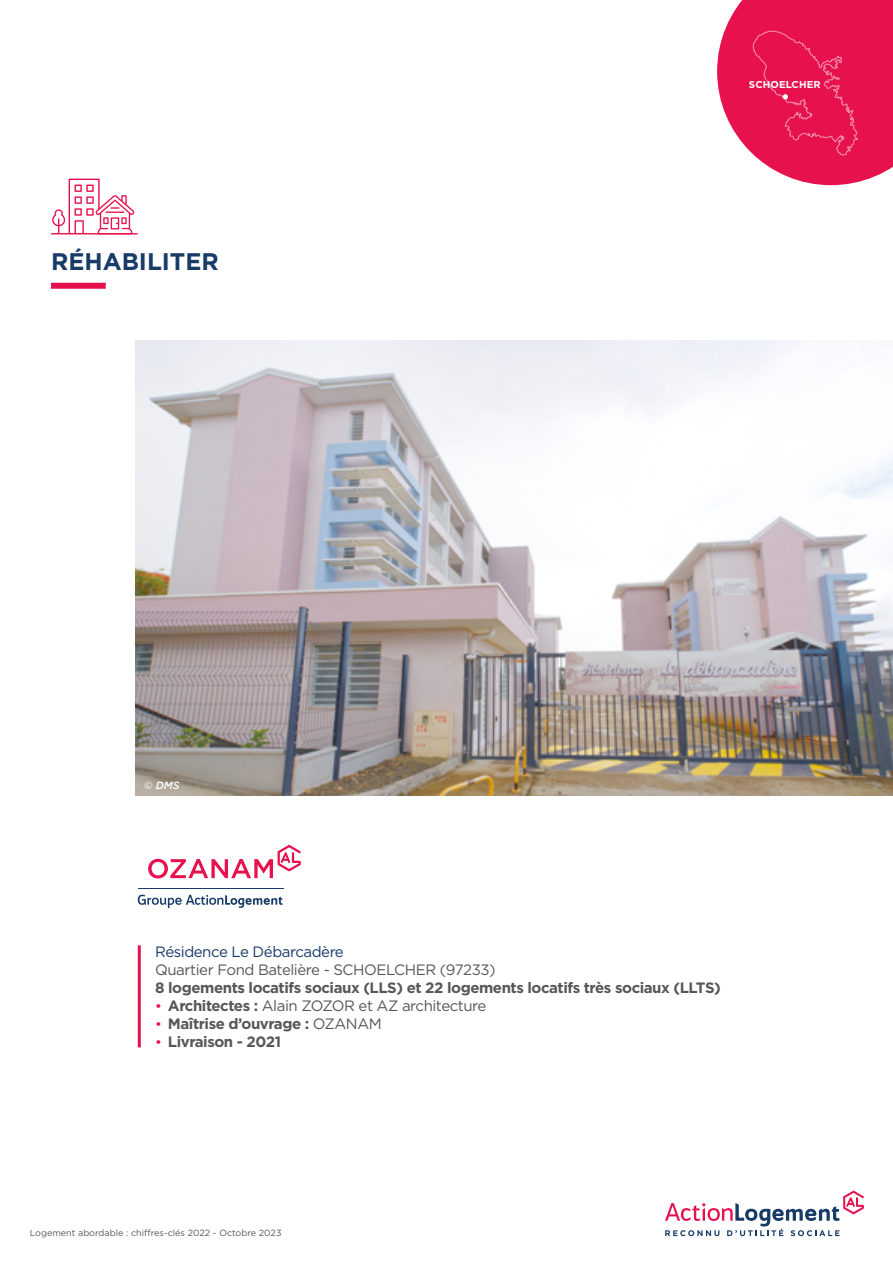
<style>
.page{position:relative;width:893px;height:1263px;background:#fff}
.page>*{position:absolute;margin:0;border:0;box-sizing:border-box;transform-origin:0 0}
.t1{font:700 24px "Gotham";color:#183b68}
.t2{font:700 15px "Gotham";letter-spacing:-.03em;color:#575756}
.t3{font:15px "Gotham";letter-spacing:-.03em;color:#575756}
.t4{font:15px "Gotham";letter-spacing:-.03em;color:#183b68}
.t5{font:italic 500 10.5px "Gotham";color:#fff}
.t6{font:700 9.9px "Gotham";letter-spacing:.01em;color:#fff}
.t7{font:9px "Gotham";color:#575756}
.s1{font-size:14.25px;color:#e6114d}
.s2{font-weight:700}
.s3{font-weight:400;font-size:14.25px;color:#e6114d}
.s4{font-weight:400}
</style>
<div class="page">
<svg style="left:665px;top:1191px;width:199px;height:45px"></svg>
<div style="left:51px;top:283px;width:55px;height:6px;background:#e6114d"></div>
<hr style="left:51px;top:233px;width:87px;height:1px;background:#e6114d">
<svg style="left:52px;top:179px;width:82px;height:55px"></svg>
<svg style="left:717px;top:0;width:176px;height:185px;background:#e93366"></svg>
<img style="left:136px;top:340px;width:757px;height:455px">
<hr style="left:138px;top:945px;width:3px;height:102px;background:#e6114d">
<svg style="left:138px;top:895px;width:145px;height:13px"></svg>
<hr style="left:138px;top:888px;width:145px;height:1px;background:#183b68">
<svg style="left:148px;top:845px;width:153px;height:33px"></svg>
<h1 class="t1" style="left:51px;top:245px;width:169px">RÉHABILITER</h1>
<p class="t6" style="left:749px;top:78px;width:73px">SCHOELCHER</p>
<p class="t5" style="left:144px;top:779px;width:37px">© DMS</p>
<p class="t4" style="left:155px;top:942px;width:190px">Résidence Le Débarcadère</p>
<p class="t3" style="left:155px;top:960px;width:342px">Quartier Fond Batelière - SCHOELCHER (97233)</p>
<p class="t2" style="left:155px;top:978px;width:567px">8 logements locatifs sociaux (LLS) et 22 logements locatifs très sociaux (LLTS)</p>
<p class="t3" style="left:155px;top:996px;width:333px"><span class="s1">•</span> <span class="s2">Architectes :</span> Alain ZOZOR et AZ architecture</p>
<p class="t2" style="left:155px;top:1014px;width:228px"><span class="s3">•</span> Maîtrise d’ouvrage : <span class="s4">OZANAM</span></p>
<p class="t2" style="left:155px;top:1032px;width:127px"><span class="s3">•</span> Livraison - 2021</p>
<p class="t7" style="left:30px;top:1227px;width:253px">Logement abordable : chiffres-clés 2022 - Octobre 2023</p>
</div>
